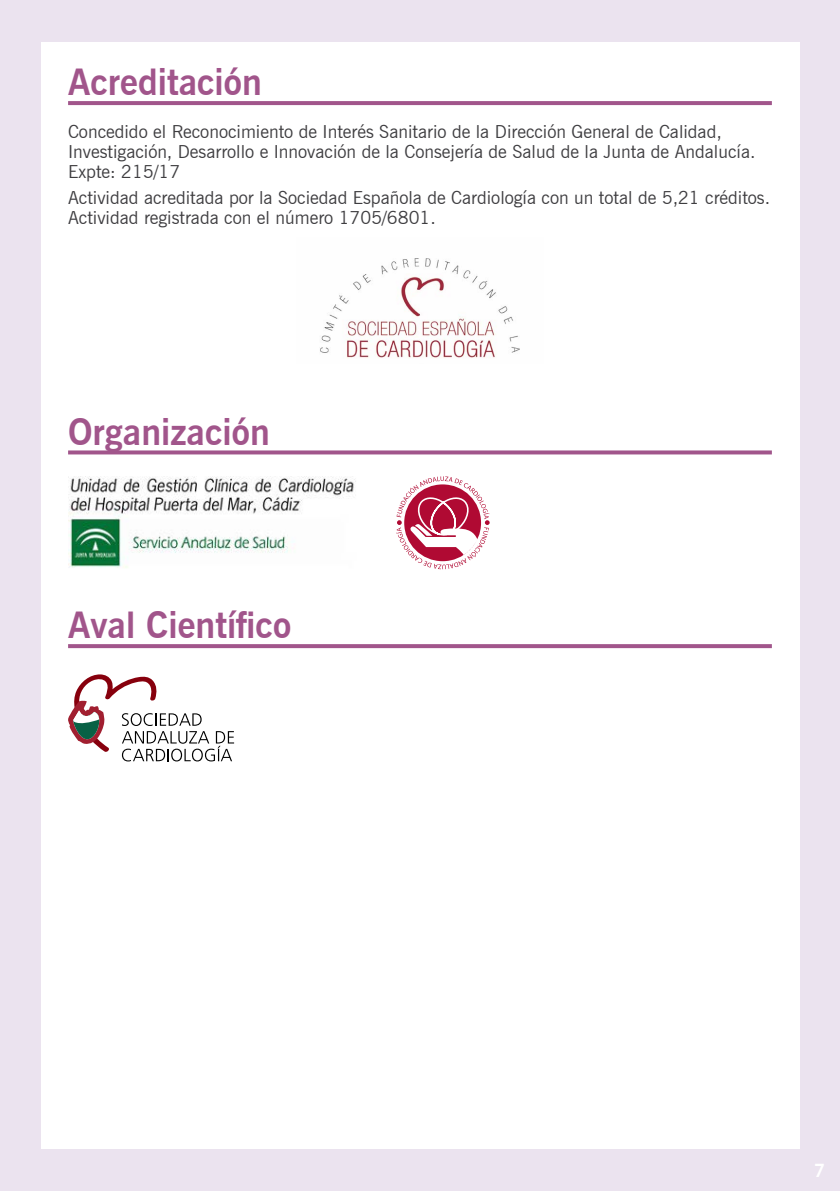
<style>
.page{position:relative;width:840px;height:1191px;background:#fff}
.page>*{position:absolute;margin:0;border:0;box-sizing:border-box;transform-origin:0 0}
.t1{font:700 36px "News Gothic BT";color:#a1558b}
.t2{font:18px/20px "News Gothic BT";color:#3e3d40}
.t3{font:700 18px "News Gothic BT";color:#fff}
</style>
<div class="page">
<div style="left:0;top:0;width:839px;height:1191px;background:#ebe3ef"></div>
<div style="left:41px;top:42px;width:757px;height:1106px;background:#fff"></div>
<svg style="left:68px;top:101px;width:703px;height:4px;background:#a3588d"></svg>
<svg style="left:68px;top:450px;width:703px;height:4px;background:#ab6898"></svg>
<svg style="left:68px;top:644px;width:703px;height:4px;background:#a45a8e"></svg>
<img style="left:320px;top:258px;width:200px;height:100px">
<img style="left:68px;top:476px;width:288px;height:92px">
<svg style="left:68px;top:674px;width:166px;height:87px"></svg>
<svg style="left:396px;top:476px;width:93px;height:93px"></svg>
<h1 class="t1" style="left:68px;top:61px;width:195px">Acreditación</h1>
<p class="t2" style="left:68px;top:122px;width:688px">Concedido el Reconocimiento de Interés Sanitario de la Dirección General de Calidad,<br>Investigación, Desarrollo e Innovación de la Consejería de Salud de la Junta de Andalucía.<br>Expte: 215/17</p>
<p class="t2" style="left:68px;top:187px;width:703px">Actividad acreditada por la Sociedad Española de Cardiología con un total de 5,21 créditos.<br>Actividad registrada con el número 1705/6801.</p>
<h1 class="t1" style="left:68px;top:410px;width:203px">Organización</h1>
<h1 class="t1" style="left:68px;top:604px;width:224px">Aval Científico</h1>
<p class="t3" style="left:813px;top:1159px;width:12px">7</p>
</div>
